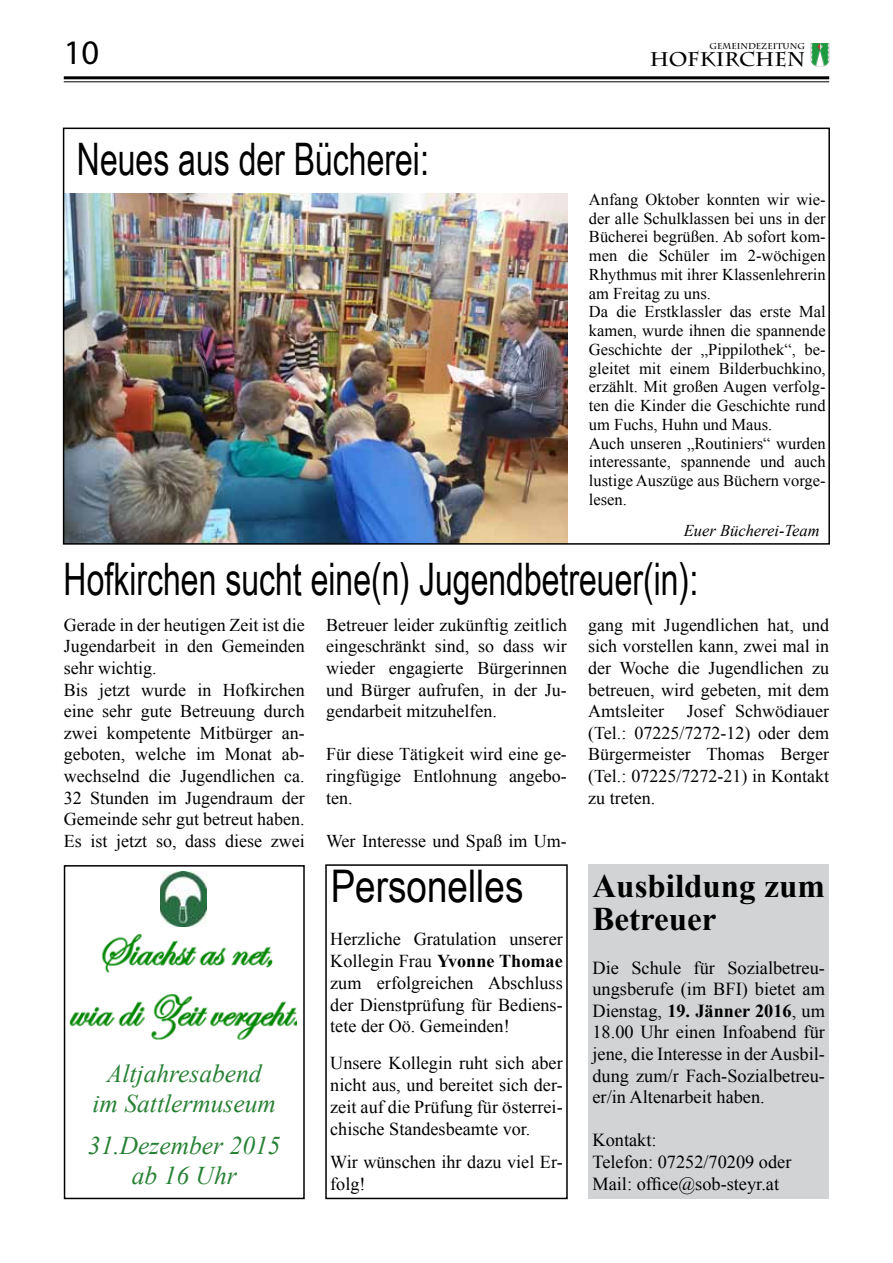
<style>
.page{position:relative;width:893px;height:1263px;background:#fff}
.page>*{position:absolute;margin:0;border:0;box-sizing:border-box;transform-origin:0 0}
.t1{font:45px "Arial Narrow";color:#000}
.t2{font:44.85px "Arial Narrow";color:#000;scale:.87 1}
.t3{font:34.5px "Myriad Pro";color:#000}
.t4{font:700 33px/33px "Times New Roman";color:#000}
.t5{font:italic 25.5px/30.6px "Times New Roman";color:#288135;text-align:center}
.t6{font:700 19.8px "Charlemagne Std";color:#000}
.t7{font:18.3px/21.6px "Times New Roman";color:#000;text-align:justify}
.t8{font:18.15px/21.8px "Times New Roman";color:#000;text-align:justify}
.t9{font:18px/21.6px "Times New Roman";color:#000;text-align:justify}
.t10{font:16.5px/18.8px "Times New Roman";color:#000}
.t11{font:italic 16.5px "Times New Roman";color:#000}
.t12{font:700 8.4px "Charlemagne Std";color:#000}
.s1{font-weight:700}
</style>
<div class="page">
<img style="left:810px;top:43px;width:19px;height:23px">
<hr style="left:64px;top:76px;width:765px;height:3px;background:#000">
<hr style="left:64px;top:81px;width:765px;height:1px;background:#000">
<img style="left:66px;top:193px;width:501px;height:349px">
<img style="left:70px;top:926px;width:227px;height:114px">
<div style="left:64px;top:865px;width:241px;height:334px;border:2px solid #000"></div>
<img style="left:160px;top:871px;width:46px;height:55px">
<div style="left:63px;top:128px;width:767px;height:417px;border:2px solid #000"></div>
<div style="left:325px;top:864px;width:243px;height:335px;border:2px solid #000"></div>
<div style="left:588px;top:864px;width:241px;height:335px;background:#d1d3d4"></div>
<h3 class="t3" style="left:64px;top:31px;width:37px">10</h3>
<p class="t6" style="left:650px;top:47px;width:157px">HOFKIRCHEN</p>
<p class="t12" style="left:710px;top:41px;width:97px">GEMEINDEZEITUNG</p>
<h2 class="t2" style="left:77px;top:126px;width:406px">Neues aus der Bücherei:</h2>
<p class="t10" style="left:589px;top:190px;width:238px">Anfang Oktober konnten wir wie&shy;der alle Schulklassen bei uns in der<br>Bücherei begrüßen. Ab sofort kom&shy;men die Schüler im 2-wöchigen<br>Rhythmus mit ihrer Klassenlehrerin am Freitag zu uns.<br>Da die Erstklassler das erste Mal kamen, wurde ihnen die spannende<br>Geschichte der „Pippilothek“, be&shy;gleitet mit einem Bilderbuchkino, erzählt. Mit großen Augen verfolg&shy;ten die Kinder die Geschichte rund um Fuchs, Huhn und Maus.<br>Auch unseren „Routiniers“ wurden interessante, spannende und auch lustige Auszüge aus Büchern vorge&shy;lesen.</p>
<p class="t11" style="left:684px;top:519px;width:137px">Euer Bücherei-Team</p>
<h2 class="t2" style="left:64px;top:546px;width:731px">Hofkirchen sucht eine(n) Jugendbetreuer(in):</h2>
<p class="t9" style="left:64px;top:614px;width:242px;text-align:left">Gerade in der heutigen Zeit ist die<br>Jugendarbeit in den Gemeinden sehr wichtig.<br>Bis jetzt wurde in Hofkirchen eine sehr gute Betreuung durch zwei kompetente Mitbürger an&shy;geboten, welche im Monat ab&shy;wechselnd die Jugendlichen ca.<br>32 Stunden im Jugendraum der<br>Gemeinde sehr gut betreut haben.<br>Es ist jetzt so, dass diese zwei</p>
<p class="t9" style="left:326px;top:614px;width:242px">Betreuer leider zukünftig zeitlich eingeschränkt sind, so dass wir wieder engagierte Bürgerinnen und Bürger aufrufen, in der Ju&shy;gendarbeit mitzuhelfen.</p>
<p class="t9" style="left:326px;top:743px;width:242px">Für diese Tätigkeit wird eine ge&shy;ringfügige Entlohnung angebo&shy;ten.</p>
<p class="t9" style="left:326px;top:830px;width:242px">Wer Interesse und Spaß im Um-</p>
<h3 class="t5" style="left:93px;top:1057px;width:185px">Altjahresabend im Sattlermuseum</h3>
<h3 class="t5" style="left:88px;top:1130px;width:194px;line-height:30px">31.Dezember 2015 ab 16 Uhr</h3>
<h1 class="t1" style="left:331px;top:853px;width:194px">Personelles</h1>
<p class="t8" style="left:330px;top:928px;width:234px">Herzliche Gratulation unserer Kollegin Frau <span class="s1">Yvonne Thomae </span>zum erfolgreichen Abschluss der Dienstprüfung für Bediens&shy;tete der Oö. Gemeinden!</p>
<p class="t8" style="left:330px;top:1052px;width:234px">Unsere Kollegin ruht sich aber nicht aus, und bereitet sich der&shy;zeit auf die Prüfung für österrei&shy;chische Standesbeamte vor.</p>
<p class="t8" style="left:330px;top:1151px;width:234px">Wir wünschen ihr dazu viel Er&shy;folg!</p>
<p class="t9" style="left:588px;top:614px;width:242px">gang mit Jugendlichen hat, und sich vorstellen kann, zwei mal in der Woche die Jugendlichen zu betreuen, wird gebeten, mit dem Amtsleiter</p>
<p class="t9" style="left:588px;top:700px;width:242px;text-indent:99px">Josef Schwödiauer (Tel.: 07225/7272-12) oder dem Bürgermeister Thomas Berger (Tel.: 07225/7272-21) in Kontakt zu treten.</p>
<h3 class="t4" style="left:592px;top:869px;width:234px">Ausbildung zum<br>Betreuer</h3>
<p class="t7" style="left:592px;top:956px;width:234px">Die Schule für Sozialbetreu&shy;ungsberufe (im BFI) bietet am Dienstag, <span class="s1">19. Jänner 2016</span>, um 18.00 Uhr einen Infoabend für jene, die Interesse in der Ausbil&shy;dung zum/r Fach-Sozialbetreu&shy;er/in Altenarbeit haben.</p>
<p class="t7" style="left:592px;top:1129px;width:200px;text-align:left">Kontakt:<br>Telefon: 07252/70209 oder<br>Mail: office@sob-steyr.at</p>
</div>
